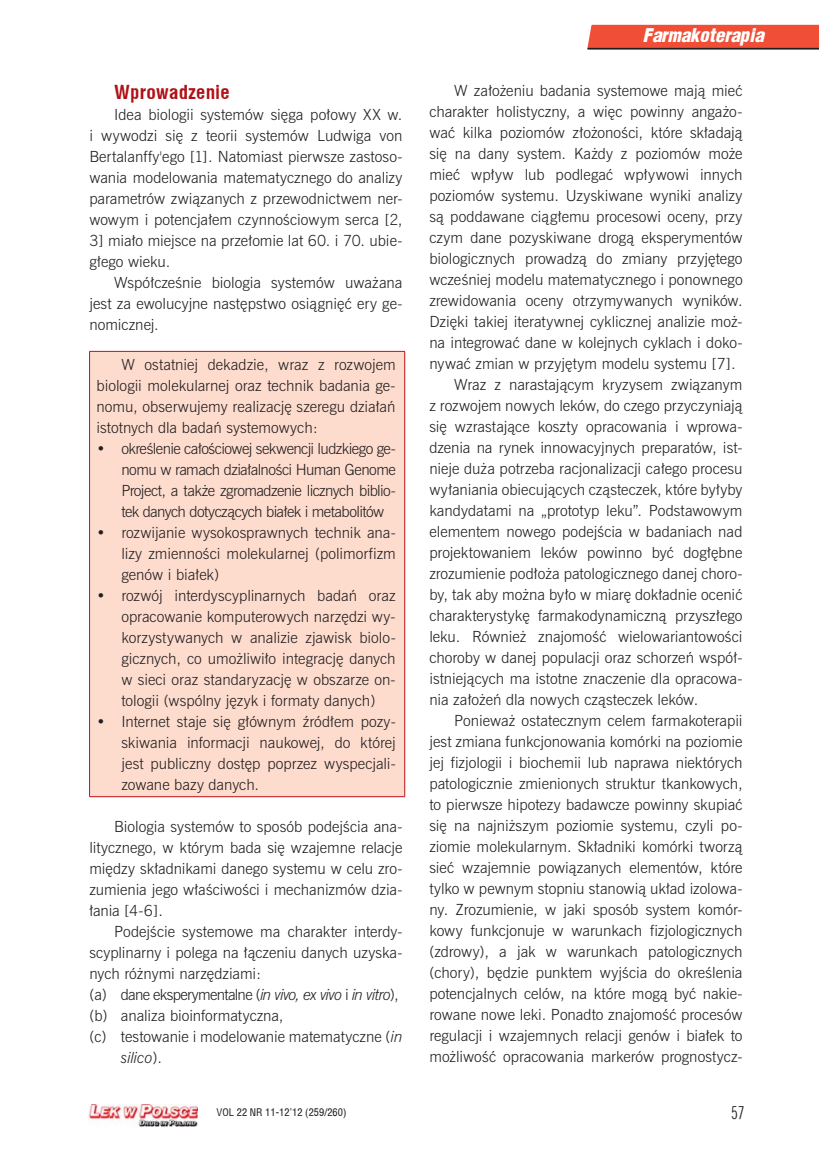
<style>
.page{position:relative;width:819px;height:1166px;background:#fff}
.page>*{position:absolute;margin:0;border:0;box-sizing:border-box;transform-origin:0 0}
.t1{font:700 19.25px "Switzerland Condpl";color:#b01016}
.t2{font:italic 18.9px "Switz Cond Blackpl";color:#fff}
.t3{font:15.75px "News Goth X Cn PL";color:#231f20}
.t4{font:14px/21px "News Goth Lt PL";color:#231f20;text-align:justify}
.t5{font:14px "News Goth Lt PL";letter-spacing:-.05em;color:#231f20}
.t6{font:italic 14px "News Goth Lt PL";letter-spacing:-.005em;color:#231f20}
.t7{font:10.5px "Switzerland Condpl";color:#231f20}
.s1{font-style:italic}
.s2{font-style:normal}
</style>
<div class="page">
<svg style="left:587px;top:25px;width:232px;height:25px;background:#e34e39"></svg>
<img style="left:88px;top:1104px;width:109px;height:22px">
<div style="left:90px;top:351px;width:315px;height:446px;background:#fddcce"></div>
<hr style="left:89px;top:351px;width:316px;height:1px;background:#bd141a">
<hr style="left:89px;top:352px;width:1px;height:444px;background:#bd141a">
<hr style="left:404px;top:352px;width:1px;height:444px;background:#bd141a">
<hr style="left:89px;top:796px;width:316px;height:1px;background:#bd141a">
<h1 class="t1" style="left:114px;top:84px;width:117px">Wprowadzenie</h1>
<p class="t4" style="left:89px;top:105px;width:315px;text-indent:25px">Idea biologii systemów sięga połowy XX w. i wywodzi się z teorii systemów Ludwiga von Bertalanffy'ego [1]. Natomiast pierwsze zastoso&shy;wania modelowania matematycznego do analizy parametrów związanych z przewodnictwem ner&shy;wowym i potencjałem czynnościowym serca [2, 3] miało miejsce na przełomie lat 60. i 70. ubie&shy;głego wieku.</p>
<p class="t4" style="left:89px;top:273px;width:314px;text-indent:25px">Współcześnie biologia systemów uważana jest za ewolucyjne następstwo osiągnięć ery ge&shy;nomicznej.</p>
<p class="t4" style="left:97px;top:355px;width:300px;text-indent:25px">W ostatniej dekadzie, wraz z rozwojem biologii molekularnej oraz technik badania ge&shy;nomu, obserwujemy realizację szeregu działań istotnych dla badań systemowych:</p>
<p class="t4" style="left:121px;top:439px;width:276px;text-indent:-25px">• określenie całościowej sekwencji ludzkiego ge&shy;nomu w ramach działalności Human Genome Project, a także zgromadzenie licznych biblio&shy;tek danych dotyczących białek i metabolitów</p>
<p class="t4" style="left:121px;top:523px;width:276px;text-indent:-25px">• rozwijanie wysokosprawnych technik ana&shy;lizy zmienności molekularnej (polimorfizm genów i białek)</p>
<p class="t4" style="left:121px;top:586px;width:276px;text-indent:-25px">• rozwój interdyscyplinarnych badań oraz opracowanie komputerowych narzędzi wy&shy;korzystywanych w analizie zjawisk biolo&shy;gicznych, co umożliwiło integrację danych w sieci oraz standaryzację w obszarze on&shy;tologii (wspólny język i formaty danych)</p>
<p class="t4" style="left:121px;top:712px;width:276px;text-indent:-25px">• Internet staje się głównym źródłem pozy&shy;skiwania informacji naukowej, do której jest publiczny dostęp poprzez wyspecjali&shy;zowane bazy danych.</p>
<p class="t4" style="left:89px;top:817px;width:314px;text-indent:25px">Biologia systemów to sposób podejścia ana&shy;litycznego, w którym bada się wzajemne relacje między składnikami danego systemu w celu zro&shy;zumienia jego właściwości i mechanizmów dzia&shy;łania [4-6].</p>
<p class="t4" style="left:114px;top:922px;width:290px">Podejście systemowe ma charakter interdy-</p>
<p class="t4" style="left:89px;top:943px;width:315px">scyplinarny i polega na łączeniu danych uzyska-</p>
<p class="t4" style="left:89px;top:964px;width:173px">nych różnymi narzędziami:</p>
<p class="t5" style="left:89px;top:988px;width:311px">(a) dane eksperymentalne (<span class="s1">in vivo, ex vivo</span> i <span class="s1">in vitro</span>),</p>
<p class="t4" style="left:89px;top:1006px;width:196px">(b) analiza bioinformatyczna,</p>
<p class="t4" style="left:89px;top:1027px;width:314px">(c) testowanie i modelowanie matematyczne (<span class="s1">in</span></p>
<p class="t6" style="left:121px;top:1051px;width:43px">silico<span class="s2">).</span></p>
<h2 class="t2" style="left:642px;top:27px;width:122px">Farmakoterapia</h2>
<p class="t4" style="left:454px;top:81px;width:290px">W założeniu badania systemowe mają mieć</p>
<p class="t4" style="left:429px;top:102px;width:314px">charakter holistyczny, a więc powinny angażo-</p>
<p class="t4" style="left:429px;top:123px;width:314px">wać kilka poziomów złożoności, które składają</p>
<p class="t4" style="left:429px;top:144px;width:315px">się na dany system. Każdy z poziomów może</p>
<p class="t4" style="left:429px;top:165px;width:315px">mieć wpływ lub podlegać wpływowi innych</p>
<p class="t4" style="left:429px;top:186px;width:315px">poziomów systemu. Uzyskiwane wyniki analizy</p>
<p class="t4" style="left:429px;top:207px;width:314px">są poddawane ciągłemu procesowi oceny, przy</p>
<p class="t4" style="left:429px;top:228px;width:315px">czym dane pozyskiwane drogą eksperymentów</p>
<p class="t4" style="left:429px;top:249px;width:314px">biologicznych prowadzą do zmiany przyjętego</p>
<p class="t4" style="left:429px;top:270px;width:315px">wcześniej modelu matematycznego i ponownego</p>
<p class="t4" style="left:429px;top:291px;width:315px">zrewidowania oceny otrzymywanych wyników.</p>
<p class="t4" style="left:429px;top:312px;width:315px">Dzięki takiej iteratywnej cyklicznej analizie moż-</p>
<p class="t4" style="left:429px;top:333px;width:314px">na integrować dane w kolejnych cyklach i doko-</p>
<p class="t4" style="left:429px;top:354px;width:308px">nywać zmian w przyjętym modelu systemu [7].</p>
<p class="t4" style="left:454px;top:375px;width:290px">Wraz z narastającym kryzysem związanym</p>
<p class="t4" style="left:429px;top:396px;width:315px">z rozwojem nowych leków, do czego przyczyniają</p>
<p class="t4" style="left:429px;top:417px;width:314px">się wzrastające koszty opracowania i wprowa-</p>
<p class="t4" style="left:429px;top:438px;width:315px">dzenia na rynek innowacyjnych preparatów, ist-</p>
<p class="t4" style="left:429px;top:459px;width:315px">nieje duża potrzeba racjonalizacji całego procesu</p>
<p class="t4" style="left:429px;top:480px;width:314px">wyłaniania obiecujących cząsteczek, które byłyby</p>
<p class="t4" style="left:429px;top:501px;width:314px">kandydatami na „prototyp leku”. Podstawowym</p>
<p class="t4" style="left:429px;top:522px;width:314px">elementem nowego podejścia w badaniach nad</p>
<p class="t4" style="left:429px;top:543px;width:314px">projektowaniem leków powinno być dogłębne</p>
<p class="t4" style="left:429px;top:564px;width:315px">zrozumienie podłoża patologicznego danej choro-</p>
<p class="t4" style="left:429px;top:585px;width:314px">by, tak aby można było w miarę dokładnie ocenić</p>
<p class="t4" style="left:429px;top:606px;width:315px">charakterystykę farmakodynamiczną przyszłego</p>
<p class="t4" style="left:429px;top:627px;width:314px">leku. Również znajomość wielowariantowości</p>
<p class="t4" style="left:429px;top:648px;width:314px">choroby w danej populacji oraz schorzeń współ-</p>
<p class="t4" style="left:429px;top:669px;width:314px">istniejących ma istotne znaczenie dla opracowa-</p>
<p class="t4" style="left:429px;top:690px;width:270px">nia założeń dla nowych cząsteczek leków.</p>
<p class="t4" style="left:454px;top:711px;width:290px">Ponieważ ostatecznym celem farmakoterapii</p>
<p class="t4" style="left:429px;top:732px;width:314px">jest zmiana funkcjonowania komórki na poziomie</p>
<p class="t4" style="left:429px;top:753px;width:314px">jej fizjologii i biochemii lub naprawa niektórych</p>
<p class="t4" style="left:429px;top:774px;width:315px">patologicznie zmienionych struktur tkankowych,</p>
<p class="t4" style="left:429px;top:795px;width:315px">to pierwsze hipotezy badawcze powinny skupiać</p>
<p class="t4" style="left:429px;top:816px;width:315px">się na najniższym poziomie systemu, czyli po-</p>
<p class="t4" style="left:429px;top:837px;width:315px">ziomie molekularnym. Składniki komórki tworzą</p>
<p class="t4" style="left:429px;top:858px;width:314px">sieć wzajemnie powiązanych elementów, które</p>
<p class="t4" style="left:429px;top:879px;width:314px">tylko w pewnym stopniu stanowią układ izolowa-</p>
<p class="t4" style="left:429px;top:900px;width:314px">ny. Zrozumienie, w jaki sposób system komór-</p>
<p class="t4" style="left:429px;top:921px;width:314px">kowy funkcjonuje w warunkach fizjologicznych</p>
<p class="t4" style="left:429px;top:942px;width:314px">(zdrowy), a jak w warunkach patologicznych</p>
<p class="t4" style="left:429px;top:963px;width:314px">(chory), będzie punktem wyjścia do określenia</p>
<p class="t4" style="left:429px;top:984px;width:315px">potencjalnych celów, na które mogą być nakie-</p>
<p class="t4" style="left:429px;top:1005px;width:315px">rowane nowe leki. Ponadto znajomość procesów</p>
<p class="t4" style="left:429px;top:1026px;width:314px">regulacji i wzajemnych relacji genów i białek to</p>
<p class="t4" style="left:429px;top:1047px;width:314px">możliwość opracowania markerów prognostycz-</p>
<p class="t7" style="left:217px;top:1108px;width:131px">VOL 22 NR 11-12’12 (259/260)</p>
<p class="t3" style="left:731px;top:1106px;width:15px">57</p>
</div>
